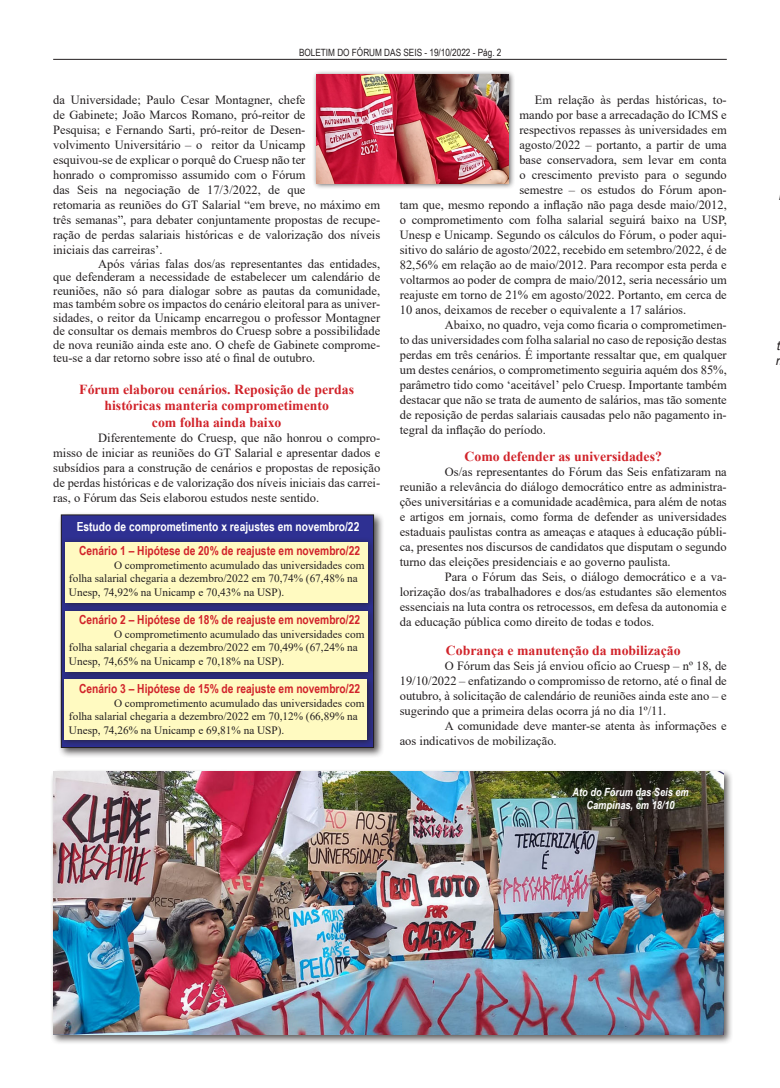
<style>
.page{position:relative;width:780px;height:1088px;background:#fff}
.page>*{position:absolute;margin:0;border:0;box-sizing:border-box;transform-origin:0 0}
.t1{font:700 13.75px/16.5px "Times New Roman";color:#d1232a;text-align:center}
.Heading_3{font:12.5px/15px "Times New Roman";color:#231f20;text-align:justify}
.t2{font:700 12.5px "Arial Narrow";color:#d1232a}
.t3{font:700 12.5px "Arial Narrow";color:#fff}
.t4{font:italic 12.5px "Arial";color:#231f20}
.t5{font:11.25px/13.5px "Times New Roman";color:#231f20}
.t6{font:italic 700 11.25px "Arial Narrow";color:#fff}
.t7{font:10px "Arial Narrow";color:#231f20}
</style>
<div class="page">
<hr style="left:53px;top:59px;width:673px;height:1px;background:#231f20">
<div style="left:58px;top:512px;width:326px;height:246px;background:#231f20;opacity:.75"></div>
<div style="left:61px;top:515px;width:312px;height:232px;background:#2e3092"></div>
<div style="left:60px;top:537px;width:316px;height:74px;background:#231f20;opacity:.75"></div>
<div style="left:65px;top:542px;width:303px;height:60px;background:#fffac1"></div>
<div style="left:59px;top:606px;width:316px;height:74px;background:#231f20;opacity:.75"></div>
<div style="left:65px;top:611px;width:302px;height:61px;background:#fffac1"></div>
<div style="left:59px;top:673px;width:316px;height:75px;background:#231f20;opacity:.75"></div>
<div style="left:65px;top:679px;width:302px;height:60px;background:#fffac1"></div>
<div style="left:312px;top:70px;width:203px;height:120px;background:#231f20;opacity:.75"></div>
<img style="left:316px;top:74px;width:192px;height:110px">
<div style="left:50px;top:768px;width:683px;height:277px;background:#231f20;opacity:.75"></div>
<img style="left:53px;top:772px;width:670px;height:263px">
<p class="t7" style="left:299px;top:45px;width:204px">BOLETIM DO FÓRUM DAS SEIS - 19/10/2022 - Pág. 2</p>
<p class="Heading_3" style="left:53px;top:92px;width:328px;text-align:left">da Universidade; Paulo Cesar Montagner, chefe<br>de Gabinete; João Marcos Romano, pró-reitor de<br>Pesquisa; e Fernando Sarti, pró-reitor de Desen-<br>volvimento Universitário – o reitor da Unicamp<br>esquivou-se de explicar o porquê do Cruesp não ter<br>honrado o compromisso assumido com o Fórum<br>das Seis na negociação de 17/3/2022, de que<br>retomaria as reuniões do GT Salarial “em breve, no máximo em três semanas”, para debater conjuntamente propostas de recupe&shy;ração de perdas salariais históricas e de valorização dos níveis iniciais das carreiras’.</p>
<p class="Heading_3" style="left:53px;top:256px;width:328px;line-height:13.5px;text-indent:45px">Após várias falas dos/as representantes das entidades, que defenderam a necessidade de estabelecer um calendário de reuniões, não só para dialogar sobre as pautas da comunidade, mas também sobre os impactos do cenário eleitoral para as univer&shy;sidades, o reitor da Unicamp encarregou o professor Montagner de consultar os demais membros do Cruesp sobre a possibilidade de nova reunião ainda este ano. O chefe de Gabinete comprome&shy;teu-se a dar retorno sobre isso até o final de outubro.</p>
<p class="t1" style="left:79px;top:380px;width:276px">Fórum elaborou cenários. Reposição de perdas históricas manteria comprometimento</p>
<p class="t1" style="left:152px;top:413px;width:131px">com folha ainda baixo</p>
<p class="Heading_3" style="left:53px;top:430px;width:328px;text-indent:45px">Diferentemente do Cruesp, que não honrou o compro&shy;misso de iniciar as reuniões do GT Salarial e apresentar dados e subsídios para a construção de cenários e propostas de reposição de perdas históricas e de valorização dos níveis iniciais das carrei&shy;ras, o Fórum das Seis elaborou estudos neste sentido.</p>
<p class="t3" style="left:77px;top:517px;width:284px">Estudo de comprometimento x reajustes em novembro/22</p>
<p class="t2" style="left:79px;top:541px;width:282px">Cenário 1 – Hipótese de 20% de reajuste em novembro/22</p>
<p class="t5" style="left:69px;top:558px;width:297px;text-indent:45px">O comprometimento acumulado das universidades com folha salarial chegaria a dezembro/2022 em 70,74% (67,48% na<br>Unesp, 74,92% na Unicamp e 70,43% na USP).</p>
<p class="t2" style="left:79px;top:610px;width:282px">Cenário 2 – Hipótese de 18% de reajuste em novembro/22</p>
<p class="t5" style="left:69px;top:627px;width:297px;text-indent:45px">O comprometimento acumulado das universidades com folha salarial chegaria a dezembro/2022 em 70,49% (67,24% na<br>Unesp, 74,65% na Unicamp e 70,18% na USP).</p>
<p class="t2" style="left:79px;top:679px;width:282px">Cenário 3 – Hipótese de 15% de reajuste em novembro/22</p>
<p class="t5" style="left:69px;top:696px;width:297px;text-indent:45px">O comprometimento acumulado das universidades com folha salarial chegaria a dezembro/2022 em 70,12% (66,89% na<br>Unesp, 74,26% na Unicamp e 69,81% na USP).</p>
<p class="Heading_3" style="left:535px;top:92px;width:193px">Em relação às perdas históricas, to-</p>
<p class="Heading_3" style="left:519px;top:107px;width:209px">mando por base a arrecadação do ICMS e</p>
<p class="Heading_3" style="left:519px;top:122px;width:209px">respectivos repasses às universidades em</p>
<p class="Heading_3" style="left:519px;top:137px;width:209px">agosto/2022 – portanto, a partir de uma</p>
<p class="Heading_3" style="left:519px;top:152px;width:209px">base conservadora, sem levar em conta</p>
<p class="Heading_3" style="left:519px;top:167px;width:209px">o crescimento previsto para o segundo</p>
<p class="Heading_3" style="left:519px;top:182px;width:209px">semestre – os estudos do Fórum apon-</p>
<p class="Heading_3" style="left:400px;top:197px;width:328px">tam que, mesmo repondo a inflação não paga desde maio/2012,</p>
<p class="Heading_3" style="left:400px;top:212px;width:328px">o comprometimento com folha salarial seguirá baixo na USP,</p>
<p class="Heading_3" style="left:400px;top:227px;width:328px">Unesp e Unicamp. Segundo os cálculos do Fórum, o poder aqui-</p>
<p class="Heading_3" style="left:400px;top:242px;width:328px">sitivo do salário de agosto/2022, recebido em setembro/2022, é de</p>
<p class="Heading_3" style="left:400px;top:257px;width:328px">82,56% em relação ao de maio/2012. Para recompor esta perda e</p>
<p class="Heading_3" style="left:400px;top:272px;width:328px">voltarmos ao poder de compra de maio/2012, seria necessário um</p>
<p class="Heading_3" style="left:400px;top:287px;width:328px">reajuste em torno de 21% em agosto/2022. Portanto, em cerca de</p>
<p class="Heading_3" style="left:400px;top:302px;width:288px">10 anos, deixamos de receber o equivalente a 17 salários.</p>
<p class="Heading_3" style="left:400px;top:317px;width:328px;text-indent:45px">Abaixo, no quadro, veja como ficaria o comprometimen&shy;to das universidades com folha salarial no caso de reposição destas perdas em três cenários. É importante ressaltar que, em qualquer um destes cenários, o comprometimento seguiria aquém dos 85%, parâmetro tido como ‘aceitável’ pelo Cruesp. Importante também destacar que não se trata de aumento de salários, mas tão somente de reposição de perdas salariais causadas pelo não pagamento in&shy;tegral da inflação do período.</p>
<p class="t1" style="left:464px;top:448px;width:199px">Como defender as universidades?</p>
<p class="Heading_3" style="left:400px;top:464px;width:328px;text-indent:45px">Os/as representantes do Fórum das Seis enfatizaram na reunião a relevância do diálogo democrático entre as administra&shy;ções universitárias e a comunidade acadêmica, para além de notas e artigos em jornais, como forma de defender as universidades estaduais paulistas contra as ameaças e ataques à educação públi&shy;ca, presentes nos discursos de candidatos que disputam o segundo turno das eleições presidenciais e ao governo paulista.</p>
<p class="Heading_3" style="left:400px;top:569px;width:328px;text-indent:45px">Para o Fórum das Seis, o diálogo democrático e a va&shy;lorização dos/as trabalhadores e dos/as estudantes são elementos essenciais na luta contra os retrocessos, em defesa da autonomia e da educação pública como direito de todas e todos.</p>
<p class="t1" style="left:446px;top:642px;width:236px">Cobrança e manutenção da mobilização</p>
<p class="Heading_3" style="left:400px;top:658px;width:328px;text-indent:45px">O Fórum das Seis já enviou ofício ao Cruesp – nº 18, de 19/10/2022 – enfatizando o compromisso de retorno, até o final de outubro, à solicitação de calendário de reuniões ainda este ano – e sugerindo que a primeira delas ocorra já no dia 1º/11.</p>
<p class="Heading_3" style="left:400px;top:718px;width:328px;text-indent:45px">A comunidade deve manter-se atenta às informações e aos indicativos de mobilização.</p>
<p class="t6" style="left:572px;top:783px;width:118px">Ato do Fórum das Seis em</p>
<p class="t6" style="left:586px;top:797px;width:90px">Campinas, em 18/10</p>
<p class="t4" style="left:776px;top:337px;width:5px">t</p>
</div>
